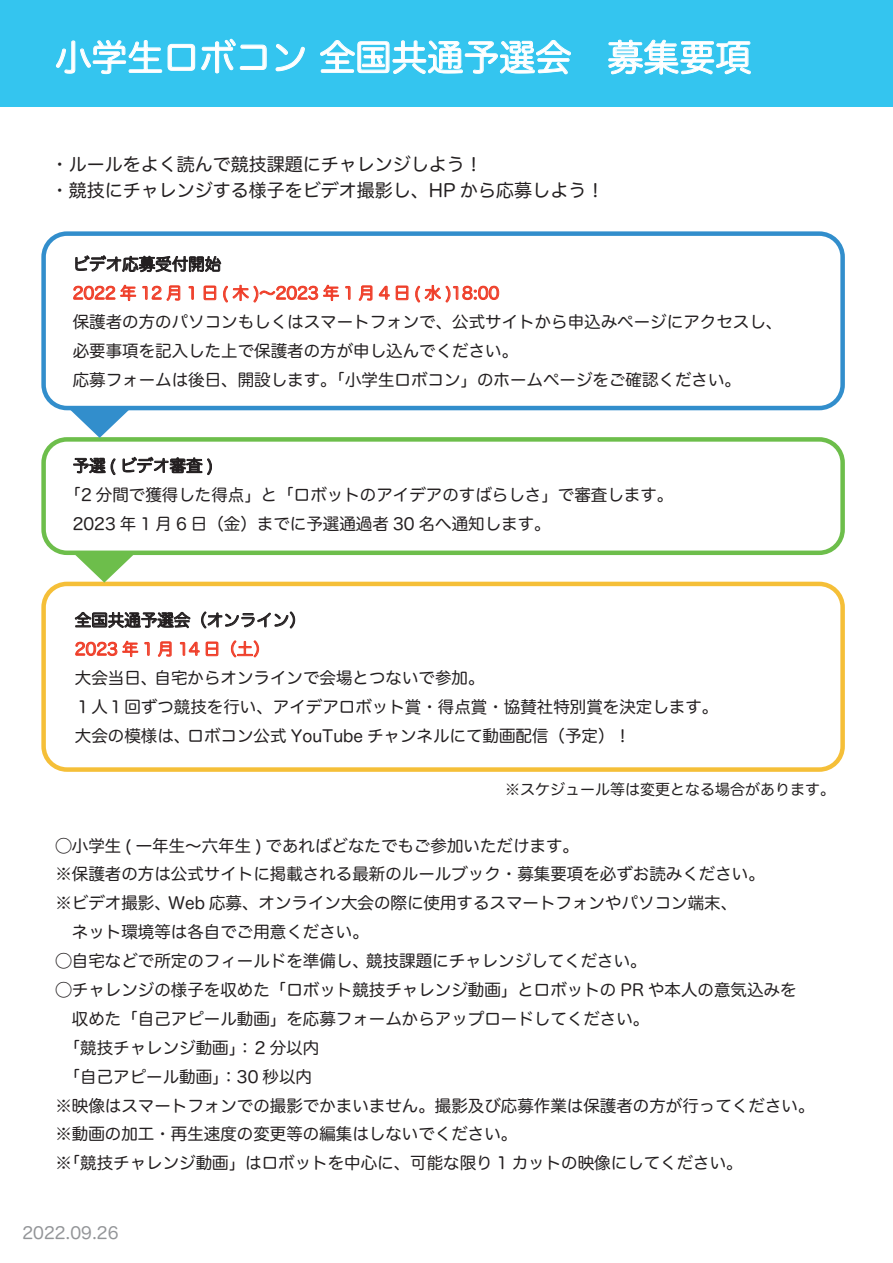
<style>
.page{position:relative;width:893px;height:1263px;background:#fff}
.page>*{position:absolute;margin:0;border:0;box-sizing:border-box;transform-origin:0 0}
.t1{font:36px "Hira Maru Pro N W4";color:#fff}
.t2{font:18px/25.5px "Hira Maru Pro N W4";color:#231f20}
.t3{font:16.5px/28.8px "Hira Maru Pro N W4";color:#231f20}
.t4{font:16.5px "Hira Maru Pro N W4";letter-spacing:.25em;color:#ef3e29}
.t5{font:16.5px "Hira Maru Pro N W4";color:#ef3e29}
.t6{font:16.5px "Hira Maru Pro N W4";color:#939598}
.t7{font:15px "Hira Maru Pro N W4";color:#231f20}
</style>
<div class="page">
<div style="left:41px;top:231px;width:804px;height:179px;border:4px solid #328ecc;border-radius:23px"></div>
<svg style="left:75px;top:255px;width:146px;height:18px"></svg>
<svg style="left:73px;top:285px;width:63px;height:16px"></svg>
<svg style="left:142px;top:286px;width:38px;height:15px"></svg>
<svg style="left:189px;top:286px;width:5px;height:14px"></svg>
<svg style="left:204px;top:286px;width:12px;height:14px"></svg>
<svg style="left:223px;top:285px;width:116px;height:17px"></svg>
<svg style="left:345px;top:286px;width:5px;height:14px"></svg>
<svg style="left:359px;top:286px;width:13px;height:15px"></svg>
<svg style="left:379px;top:286px;width:11px;height:14px"></svg>
<svg style="left:396px;top:286px;width:12px;height:14px"></svg>
<svg style="left:415px;top:285px;width:84px;height:17px"></svg>
<div style="left:41px;top:437px;width:804px;height:118px;border:4px solid #6dbe4b;border-radius:23px"></div>
<div style="left:41px;top:582px;width:804px;height:190px;border:4px solid #f5bf38;border-radius:23px"></div>
<svg style="left:73px;top:458px;width:43px;height:17px"></svg>
<svg style="left:123px;top:457px;width:89px;height:18px"></svg>
<svg style="left:75px;top:612px;width:115px;height:16px"></svg>
<svg style="left:201px;top:612px;width:94px;height:16px"></svg>
<svg style="left:75px;top:641px;width:63px;height:16px"></svg>
<svg style="left:144px;top:642px;width:6px;height:14px"></svg>
<svg style="left:158px;top:641px;width:14px;height:16px"></svg>
<svg style="left:180px;top:642px;width:20px;height:14px"></svg>
<svg style="left:206px;top:642px;width:12px;height:14px"></svg>
<svg style="left:231px;top:640px;width:28px;height:17px"></svg>
<svg style="left:68px;top:408px;width:63px;height:30px"></svg>
<svg style="left:73px;top:553px;width:63px;height:30px"></svg>
<div style="left:0;top:0;width:893px;height:107px;background:#34c5ef"></div>
<svg style="left:56px;top:40px;width:106px;height:35px"></svg>
<svg style="left:168px;top:44px;width:27px;height:27px"></svg>
<svg style="left:201px;top:39px;width:66px;height:34px"></svg>
<svg style="left:276px;top:44px;width:29px;height:27px"></svg>
<svg style="left:320px;top:40px;width:251px;height:35px"></svg>
<svg style="left:608px;top:40px;width:143px;height:35px"></svg>
<h1 class="t1" style="left:55px;top:26px;width:697px">小学生ロボコン 全国共通予選会　募集要項</h1>
<p class="t2" style="left:51px;top:150px;width:555px">・ルールをよく読んで競技課題にチャレンジしよう！<br>・競技にチャレンジする様子をビデオ撮影し、HP から応募しよう！</p>
<p class="t3" style="left:73px;top:249px;width:150px">ビデオ応募受付開始</p>
<p class="t4" style="left:73px;top:279px;width:428px">2022年12月1日(木)～2023年1月4日(水)18:00</p>
<p class="t3" style="left:73px;top:306px;width:711px">保護者の方のパソコンもしくはスマートフォンで、公式サイトから申込みページにアクセスし、必要事項を記入した上で保護者の方が申し込んでください。<br>応募フォームは後日、開設します。「小学生ロボコン」のホームページをご確認ください。</p>
<p class="t3" style="left:73px;top:450px;width:141px">予選 ( ビデオ審査 )</p>
<p class="t3" style="left:65px;top:479px;width:610px">「2 分間で獲得した得点」と「ロボットのアイデアのすばらしさ」で審査します。</p>
<p class="t3" style="left:73px;top:508px;width:479px">2023 年 1 月 6 日（金）までに予選通過者 30 名へ通知します。</p>
<p class="t3" style="left:75px;top:605px;width:233px">全国共通予選会（オンライン）</p>
<p class="t5" style="left:75px;top:635px;width:196px">2023 年 1 月 14 日（土）</p>
<p class="t3" style="left:75px;top:662px;width:645px">大会当日、自宅からオンラインで会場とつないで参加。<br>１人１回ずつ競技を行い、アイデアロボット賞・得点賞・協賛社特別賞を決定します。大会の模様は、ロボコン公式 YouTube チャンネルにて動画配信（予定）！</p>
<p class="t7" style="left:505px;top:776px;width:332px">※スケジュール等は変更となる場合があります。</p>
<p class="t3" style="left:55px;top:830px;width:761px">◯小学生 ( 一年生～六年生 ) であればどなたでもご参加いただけます。<br>※保護者の方は公式サイトに掲載される最新のルールブック・募集要項を必ずお読みください。<br>※ビデオ撮影、Web 応募、オンライン大会の際に使用するスマートフォンやパソコン端末、<br>　ネット環境等は各自でご用意ください。<br>◯自宅などで所定のフィールドを準備し、競技課題にチャレンジしてください。<br>◯チャレンジの様子を収めた「ロボット競技チャレンジ動画」とロボットの PR や本人の意気込みを　収めた「自己アピール動画」を応募フォームからアップロードしてください。<br>　「競技チャレンジ動画」： 2 分以内<br>　「自己アピール動画」：30 秒以内<br>※映像はスマートフォンでの撮影でかまいません。撮影及び応募作業は保護者の方が行ってください。※動画の加工・再生速度の変更等の編集はしないでください。<br>※「競技チャレンジ動画」はロボットを中心に、可能な限り 1 カットの映像にしてください。</p>
<p class="t6" style="left:23px;top:1218px;width:97px">2022.09.26</p>
</div>
